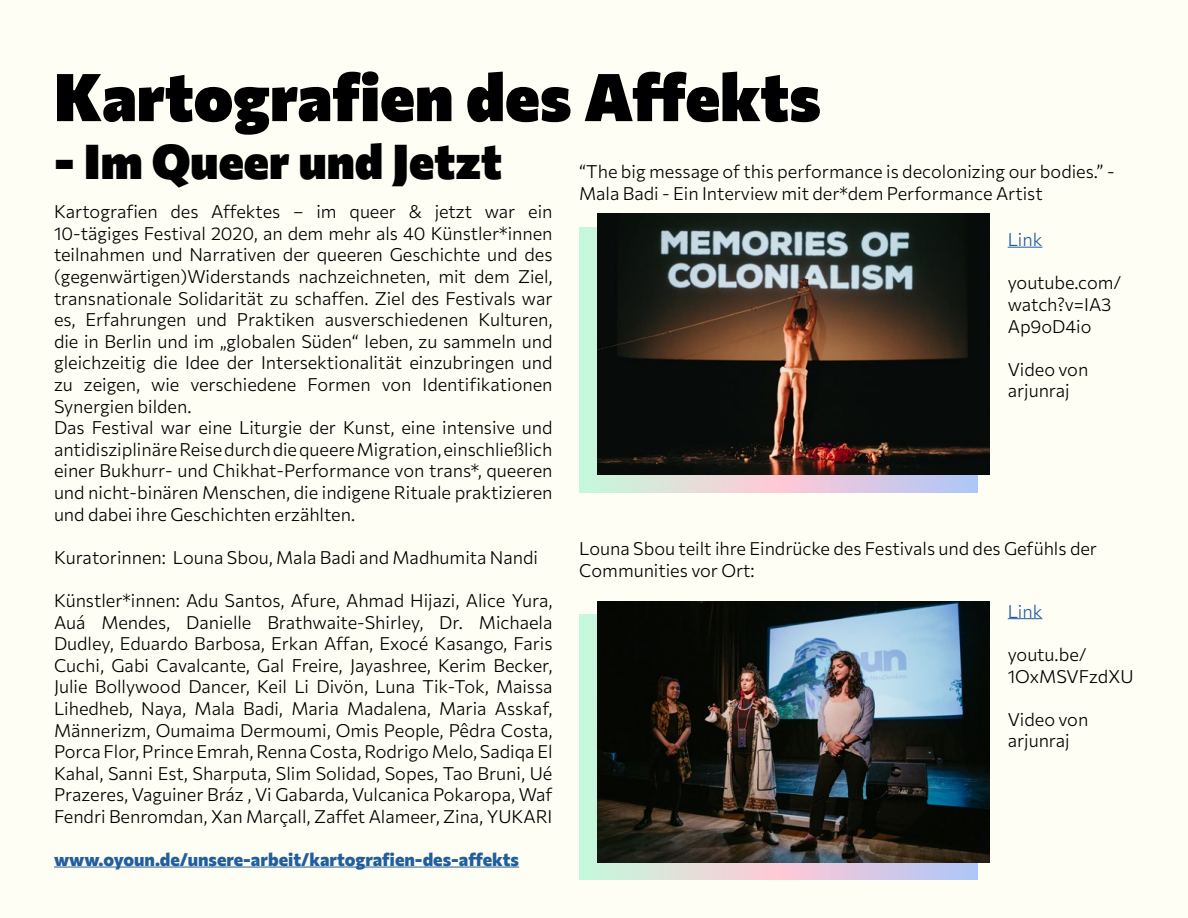
<style>
.page{position:relative;width:1188px;height:918px;background:#fffef4}
.page>*{position:absolute;margin:0;border:0;box-sizing:border-box;transform-origin:0 0}
.t1{font:900 66px "Commissioner";color:#000}
.t2{font:900 48px "Commissioner";color:#000}
.t3{font:300 18px/21.6px "Commissioner";color:#000}
.t4{font:800 18px "Commissioner";color:#215e9e}
.t5{font:300 18px "Commissioner";color:#215e9e}
</style>
<div class="page">
<hr style="left:54px;top:867px;width:465px;height:1px;background:#215e9e">
<svg style="left:579px;top:228px;width:399px;height:264px"></svg>
<img style="left:597px;top:214px;width:392px;height:261px">
<hr style="left:1008px;top:247px;width:34px;height:1px;background:#215e9e">
<svg style="left:579px;top:615px;width:399px;height:264px"></svg>
<img style="left:597px;top:602px;width:392px;height:261px">
<hr style="left:1008px;top:618px;width:34px;height:1px;background:#215e9e">
<h1 class="t1" style="left:54px;top:46px;width:768px">Kartografien des Affekts</h1>
<h2 class="t2" style="left:54px;top:124px;width:450px">- Im Queer und Jetzt</h2>
<p class="t3" style="left:54px;top:200px;width:500px">Kartografien des Affektes – im queer &amp; jetzt war ein 10-tägiges Festival 2020, an dem mehr als 40 Künstler*innen teilnahmen und Narrativen der queeren Geschichte und des (gegenwärtigen)Widerstands nachzeichneten, mit dem Ziel, transnationale Solidarität zu schaffen. Ziel des Festivals war es, Erfahrungen und Praktiken ausverschiedenen Kulturen, die in Berlin und im „globalen Süden“ leben, zu sammeln und gleichzeitig die Idee der Intersektionalität einzubringen und zu zeigen, wie verschiedene Formen von Identifikationen Synergien bilden.<br>Das Festival war eine Liturgie der Kunst, eine intensive und antidisziplinäre Reise durch die queere Migration, einschließlich einer Bukhurr- und Chikhat-Performance von trans*, queeren und nicht-binären Menschen, die indigene Rituale praktizieren und dabei ihre Geschichten erzählten.</p>
<p class="t3" style="left:54px;top:545px;width:486px">Kuratorinnen: Louna Sbou, Mala Badi and Madhumita Nandi</p>
<p class="t3" style="left:54px;top:588px;width:500px;text-align:justify">Künstler*innen: Adu Santos, Afure, Ahmad Hijazi, Alice Yura, Auá Mendes, Danielle Brathwaite-Shirley, Dr. Michaela Dudley, Eduardo Barbosa, Erkan Affan, Exocé Kasango, Faris Cuchi, Gabi Cavalcante, Gal Freire, Jayashree, Kerim Becker, Julie Bollywood Dancer, Keil Li Divön, Luna Tik-Tok, Maissa Lihedheb, Naya, Mala Badi, Maria Madalena, Maria Asskaf, Männerizm, Oumaima Dermoumi, Omis People, Pêdra Costa, Porca Flor, Prince Emrah, Renna Costa, Rodrigo Melo, Sadiqa El Kahal, Sanni Est, Sharputa, Slim Solidad, Sopes, Tao Bruni, Ué Prazeres, Vaguiner Bráz , Vi Gabarda, Vulcanica Pokaropa, Waf Fendri Benromdan, Xan Marçall, Zaffet Alameer, Zina, YUKARI</p>
<p class="t4" style="left:54px;top:846px;width:467px">www.oyoun.de/unsere-arbeit/kartografien-des-affekts</p>
<p class="t3" style="left:579px;top:159px;width:537px">“The big message of this performance is decolonizing our bodies.” -<br>Mala Badi - Ein Interview mit der*dem Performance Artist</p>
<p class="t5" style="left:1008px;top:226px;width:36px">Link</p>
<p class="t3" style="left:1008px;top:271px;width:115px">youtube.com/ watch?v=IA3<br>Ap9oD4io</p>
<p class="t3" style="left:1008px;top:357px;width:82px">Video von arjunraj</p>
<p class="t3" style="left:579px;top:537px;width:519px">Louna Sbou teilt ihre Eindrücke des Festivals und des Gefühls der<br>Communities vor Ort:</p>
<p class="t5" style="left:1008px;top:597px;width:36px">Link</p>
<p class="t3" style="left:1008px;top:642px;width:127px">youtu.be/<br>1OxMSVFzdXU</p>
<p class="t3" style="left:1008px;top:707px;width:82px">Video von arjunraj</p>
</div>
